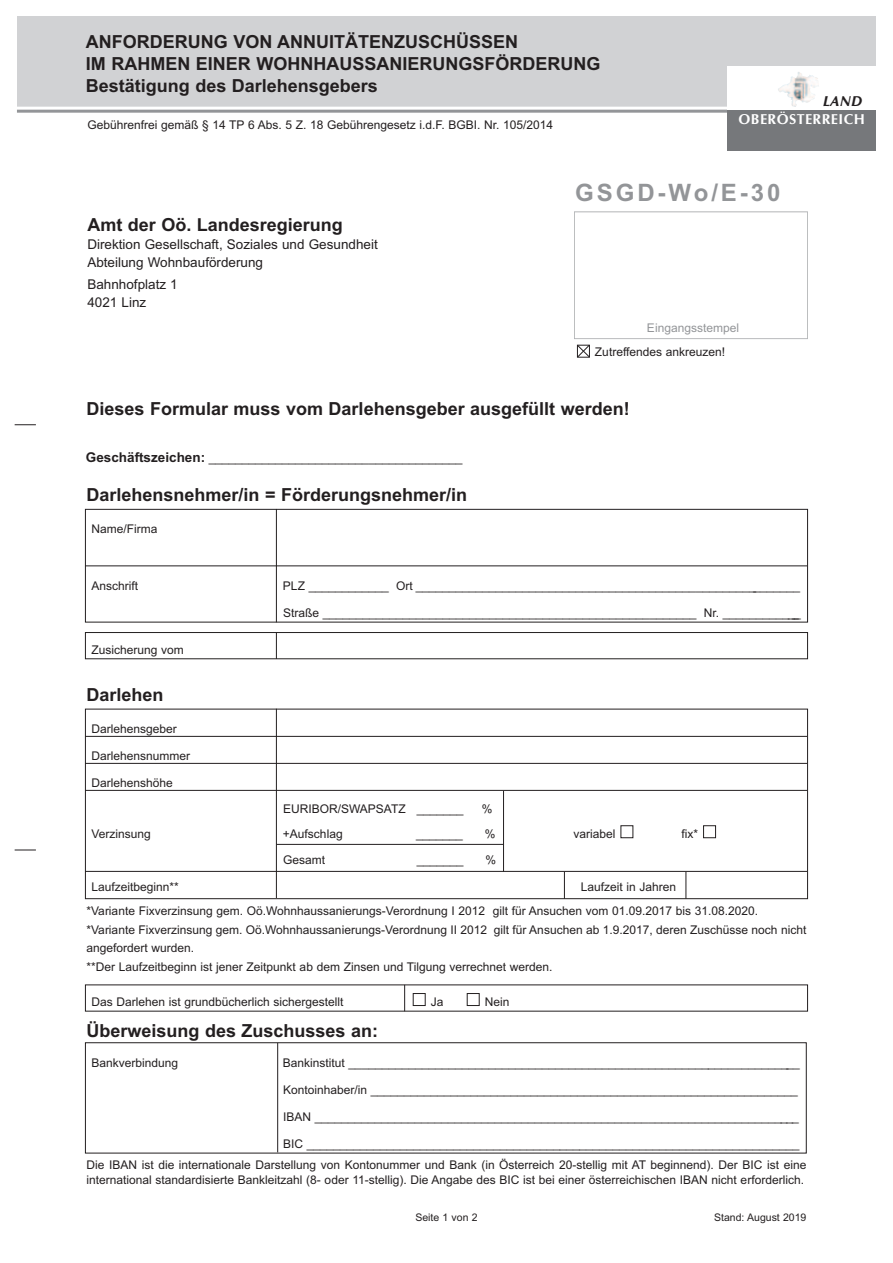
<style>
.page{position:relative;width:893px;height:1263px;background:#fff}
.page>*{position:absolute;margin:0;border:0;box-sizing:border-box;transform-origin:0 0}
.t1{font:700 24px "Arial";letter-spacing:.12em;color:#939598}
.t2{font:700 18px/21.6px "Arial";color:#231f20}
.t3{font:700 14.4px "Cg Omega";letter-spacing:.03em;color:#fff}
.t4{font:italic 700 14.4px "Cg Omega";color:#231f20}
.t5{font:13.5px/18px "Arial";color:#231f20}
.t6{font:12px/18.9px "Arial";color:#231f20}
.t7{font:12px "Arial";color:#939598}
.t8{font:10.5px "Arial";color:#231f20}
.s1{font-weight:700;font-size:13.5px}
</style>
<div class="page">
<div style="left:17px;top:16px;width:859px;height:92px;background:#d1d2d4"></div>
<svg style="left:15px;top:424px;width:21px;height:1px"></svg>
<svg style="left:15px;top:850px;width:21px;height:1px"></svg>
<hr style="left:17px;top:110px;width:859px;height:3px;background:#939598">
<hr style="left:17px;top:107px;width:866px;height:1px;background:#fff">
<div style="left:727px;top:109px;width:149px;height:42px;background:#76787b"></div>
<div style="left:727px;top:67px;width:149px;height:43px;background:#fff"></div>
<img style="left:778px;top:72px;width:41px;height:35px">
<svg style="left:574px;top:211px;width:234px;height:147px"></svg>
<div style="left:85px;top:509px;width:723px;height:113px;border:1px solid #231f20"></div>
<div style="left:413px;top:993px;width:13px;height:13px;border:1px solid #231f20"></div>
<div style="left:467px;top:993px;width:13px;height:13px;border:1px solid #231f20"></div>
<hr style="left:276px;top:509px;width:1px;height:113px;background:#231f20">
<svg style="left:404px;top:985px;width:1px;height:26px"></svg>
<div style="left:85px;top:632px;width:723px;height:27px;border:1px solid #231f20"></div>
<svg style="left:276px;top:632px;width:1px;height:27px"></svg>
<hr style="left:85px;top:565px;width:722px;height:1px;background:#231f20">
<div style="left:85px;top:709px;width:723px;height:190px;border:1px solid #231f20"></div>
<div style="left:620px;top:825px;width:13px;height:13px;border:1px solid #231f20"></div>
<div style="left:703px;top:825px;width:13px;height:13px;border:1px solid #231f20"></div>
<hr style="left:276px;top:709px;width:1px;height:189px;background:#231f20">
<hr style="left:503px;top:791px;width:1px;height:81px;background:#231f20">
<svg style="left:686px;top:872px;width:1px;height:27px"></svg>
<svg style="left:564px;top:872px;width:1px;height:27px"></svg>
<hr style="left:85px;top:736px;width:722px;height:1px;background:#231f20">
<hr style="left:85px;top:763px;width:722px;height:1px;background:#231f20">
<hr style="left:85px;top:790px;width:722px;height:1px;background:#231f20">
<hr style="left:276px;top:844px;width:227px;height:1px;background:#231f20">
<hr style="left:85px;top:871px;width:722px;height:1px;background:#231f20">
<div style="left:85px;top:1042px;width:722px;height:111px;border:1px solid #231f20"></div>
<hr style="left:277px;top:1043px;width:1px;height:109px;background:#231f20">
<h2 class="t2" style="left:86px;top:33px;width:516px">ANFORDERUNG VON ANNUITÄTENZUSCHÜSSEN<br>IM RAHMEN EINER WOHNHAUSSANIERUNGSFÖRDERUNG<br>Bestätigung des Darlehensgebers</h2>
<p class="t6" style="left:87px;top:117px;width:467px">Gebührenfrei gemäß § 14 TP 6 Abs. 5 Z. 18 Gebührengesetz i.d.F. BGBI. Nr. 105/2014</p>
<p class="t4" style="left:823px;top:93px;width:41px">LAND</p>
<p class="t3" style="left:738px;top:110px;width:128px">OBERÖSTERREICH</p>
<h2 class="t2" style="left:87px;top:215px;width:257px">Amt der Oö. Landesregierung</h2>
<p class="t5" style="left:87px;top:236px;width:292px">Direktion Gesellschaft, Soziales und Gesundheit<br>Abteilung Wohnbauförderung</p>
<p class="t5" style="left:87px;top:277px;width:92px">Bahnhofplatz 1<br>4021 Linz</p>
<h1 class="t1" style="left:575px;top:184px;width:207px">GSGD-Wo/E-30</h1>
<p class="t7" style="left:647px;top:323px;width:94px">Eingangsstempel</p>
<p class="t6" style="left:595px;top:344px;width:132px">Zutreffendes ankreuzen!</p>
<h2 class="t2" style="left:87px;top:400px;width:545px">Dieses Formular muss vom Darlehensgeber ausgefüllt werden!</h2>
<p class="t6" style="left:86px;top:449px;width:378px"><span class="s1">Geschäftszeichen:</span> ______________________________________</p>
<h2 class="t2" style="left:87px;top:486px;width:382px">Darlehensnehmer/in = Förderungsnehmer/in</h2>
<p class="t6" style="left:92px;top:521px;width:68px">Name/Firma</p>
<p class="t6" style="left:92px;top:578px;width:48px">Anschrift</p>
<p class="t6" style="left:283px;top:578px;width:519px">PLZ ____________ Ort __________________________________________________________</p>
<p class="t6" style="left:283px;top:605px;width:519px">Straße ________________________________________________________ Nr. _____________</p>
<p class="t6" style="left:92px;top:642px;width:94px">Zusicherung vom</p>
<h2 class="t2" style="left:87px;top:686px;width:79px">Darlehen</h2>
<p class="t6" style="left:92px;top:721px;width:87px">Darlehensgeber</p>
<p class="t6" style="left:92px;top:748px;width:100px">Darlehensnummer</p>
<p class="t6" style="left:92px;top:775px;width:83px">Darlehenshöhe</p>
<p class="t6" style="left:283px;top:800px;width:182px">EURIBOR/SWAPSATZ _______</p>
<p class="t6" style="left:482px;top:800px;width:12px">%</p>
<p class="t6" style="left:92px;top:826px;width:61px">Verzinsung</p>
<p class="t6" style="left:283px;top:826px;width:61px">+Aufschlag</p>
<p class="t6" style="left:416px;top:826px;width:48px">_______</p>
<p class="t6" style="left:283px;top:851px;width:44px">Gesamt</p>
<p class="t6" style="left:417px;top:851px;width:48px">_______</p>
<p class="t6" style="left:485px;top:826px;width:12px">%</p>
<p class="t6" style="left:573px;top:826px;width:44px">variabel</p>
<p class="t6" style="left:681px;top:826px;width:18px">fix*</p>
<p class="t6" style="left:485px;top:851px;width:12px">%</p>
<p class="t6" style="left:92px;top:878px;width:89px">Laufzeitbeginn**</p>
<p class="t6" style="left:581px;top:878px;width:97px">Laufzeit in Jahren</p>
<p class="t6" style="left:87px;top:902px;width:721px">*Variante Fixverzinsung gem. Oö.Wohnhaussanierungs-Verordnung I 2012 gilt für Ansuchen vom 01.09.2017 bis 31.08.2020. *Variante Fixverzinsung gem. Oö.Wohnhaussanierungs-Verordnung II 2012 gilt für Ansuchen ab 1.9.2017, deren Zuschüsse noch nicht angefordert wurden.<br>**Der Laufzeitbeginn ist jener Zeitpunkt ab dem Zinsen und Tilgung verrechnet werden.</p>
<p class="t6" style="left:92px;top:993px;width:254px">Das Darlehen ist grundbücherlich sichergestellt</p>
<p class="t6" style="left:431px;top:993px;width:14px">Ja</p>
<p class="t6" style="left:485px;top:993px;width:26px">Nein</p>
<h2 class="t2" style="left:87px;top:1022px;width:293px">Überweisung des Zuschusses an:</h2>
<p class="t6" style="left:92px;top:1054px;width:88px">Bankverbindung</p>
<p class="t6" style="left:283px;top:1054px;width:518px">Bankinstitut ____________________________________________________________________</p>
<p class="t6" style="left:283px;top:1081px;width:516px">Kontoinhaber/in ________________________________________________________________</p>
<p class="t6" style="left:283px;top:1108px;width:517px">IBAN _________________________________________________________________________</p>
<p class="t6" style="left:283px;top:1135px;width:518px">BIC __________________________________________________________________________</p>
<p class="t6" style="left:87px;top:1159px;width:721px;line-height:14.4px">Die IBAN ist die internationale Darstellung von Kontonummer und Bank (in Österreich 20-stellig mit AT beginnend). Der BIC ist eine international standardisierte Bankleitzahl (8- oder 11-stellig). Die Angabe des BIC ist bei einer österreichischen IBAN nicht erforderlich.</p>
<p class="t8" style="left:415px;top:1213px;width:64px">Seite 1 von 2</p>
<p class="t8" style="left:714px;top:1213px;width:94px">Stand: August 2019</p>
</div>
